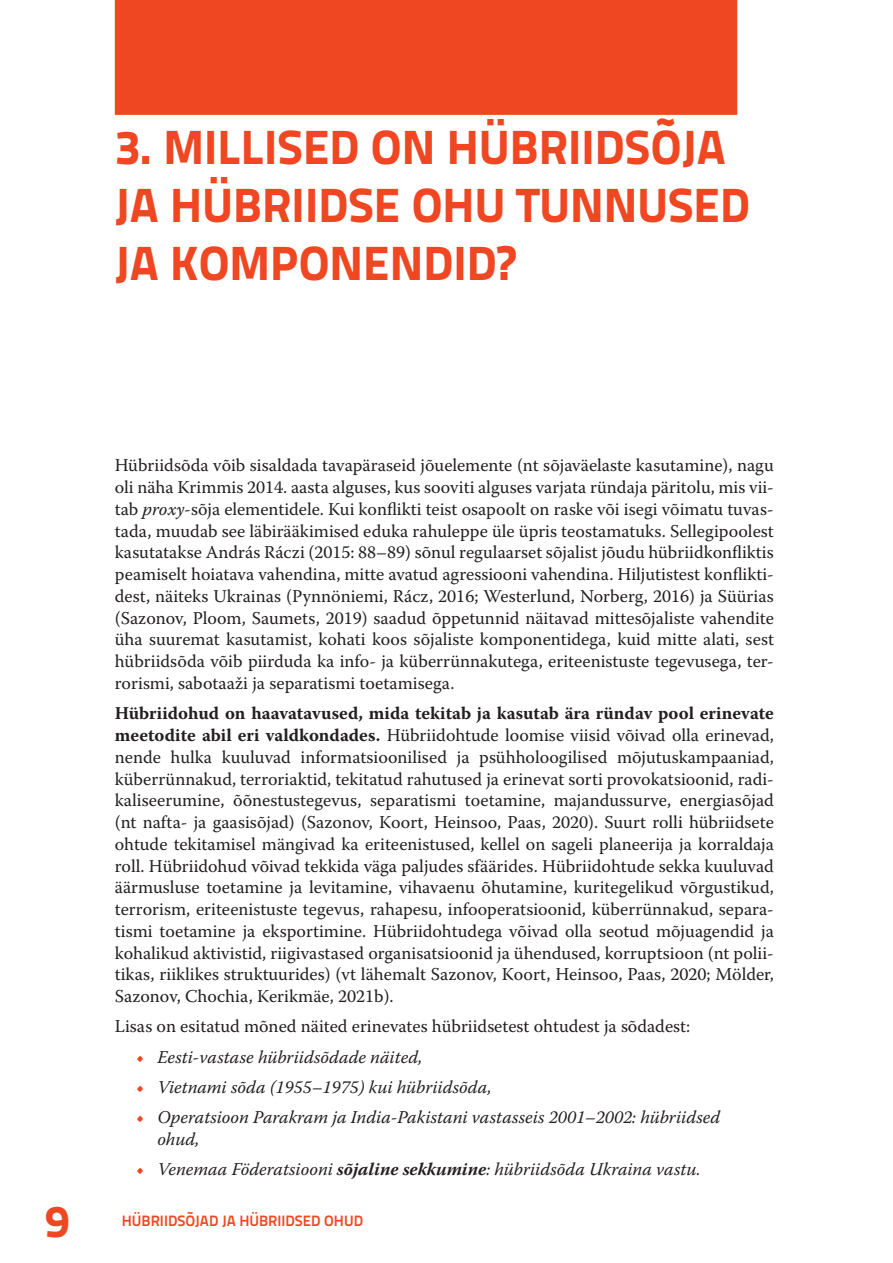
<style>
.page{position:relative;width:893px;height:1263px;background:#fff}
.page>*{position:absolute;margin:0;border:0;box-sizing:border-box;transform-origin:0 0}
.PTK{font:48px/57.6px "Titillium Text 20 L 999 wt";color:#ef4722}
.t1{font:45px "Titillium Text 20 L 999 wt";color:#ef4722}
.txt_0{font:18px/21.8px "Warnock Pro";color:#231f20;text-align:justify}
.t2{font:italic 18px/21.8px "Warnock Pro";color:#231f20}
.t3{font:15px "Titillium Text 20 L 800 wt";color:#ef4722}
.s1{font-style:italic}
.s2{font-weight:700}
.s3{font-weight:700;font-style:normal;color:#ef4722}
</style>
<div class="page">
<div style="left:115px;top:0;width:622px;height:115px;background:#ef4722"></div>
<p class="PTK" style="left:115px;top:116px;width:637px">3. MILLISED ON HÜBRIIDSÕJA<br>JA HÜBRIIDSE OHU TUNNUSED<br>JA KOMPONENDID?</p>
<p class="txt_0" style="left:115px;top:454px;width:661px">Hübriidsõda võib sisaldada tavapäraseid jõuelemente (nt sõjaväelaste kasutamine), nagu oli näha Krimmis 2014. aasta alguses, kus sooviti alguses varjata ründaja päritolu, mis vii&shy;tab <span class="s1">proxy-</span>sõja elementidele. Kui konflikti teist osapoolt on raske või isegi võimatu tuvas&shy;tada, muudab see läbirääkimised eduka rahuleppe üle üpris teostamatuks. Sellegipoolest kasutatakse András Ráczi (2015: 88–89) sõnul regulaarset sõjalist jõudu hübriidkonfliktis peamiselt hoiatava vahendina, mitte avatud agressiooni vahendina. Hiljutistest konflikti&shy;dest, näiteks Ukrainas (Pynnöniemi, Rácz, 2016; Westerlund, Norberg, 2016) ja Süürias (Sazonov, Ploom, Saumets, 2019) saadud õppetunnid näitavad mittesõjaliste vahendite üha suuremat kasutamist, kohati koos sõjaliste komponentidega, kuid mitte alati, sest hübriidsõda võib piirduda ka info- ja küberrünnakutega, eriteenistuste tegevusega, ter&shy;rorismi, sabotaaži ja separatismi toetamisega.</p>
<p class="txt_0" style="left:115px;top:702px;width:661px"><span class="s2">Hübriidohud on haavatavused, mida tekitab ja kasutab ära ründav pool erinevate meetodite abil eri valdkondades.</span> Hübriidohtude loomise viisid võivad olla erinevad, nende hulka kuuluvad informatsioonilised ja psühholoogilised mõjutuskampaaniad, küberrünnakud, terroriaktid, tekitatud rahutused ja erinevat sorti provokatsioonid, radi&shy;kaliseerumine, õõnestustegevus, separatismi toetamine, majandussurve, energiasõjad (nt nafta- ja gaasisõjad) (Sazonov, Koort, Heinsoo, Paas, 2020). Suurt rolli hübriidsete ohtude tekitamisel mängivad ka eriteenistused, kellel on sageli planeerija ja korraldaja roll. Hübriidohud võivad tekkida väga paljudes sfäärides. Hübriidohtude sekka kuuluvad äärmusluse toetamine ja levitamine, vihavaenu õhutamine, kuritegelikud võrgustikud, terrorism, eriteenistuste tegevus, rahapesu, infooperatsioonid, küberrünnakud, separa&shy;tismi toetamine ja eksportimine. Hübriidohtudega võivad olla seotud mõjuagendid ja kohalikud aktivistid, riigivastased organisatsioonid ja ühendused, korruptsioon (nt polii&shy;tikas, riiklikes struktuurides) (vt lähemalt Sazonov, Koort, Heinsoo, Paas, 2020; Mölder, Sazonov, Chochia, Kerikmäe, 2021b).</p>
<p class="txt_0" style="left:115px;top:1015px;width:577px">Lisas on esitatud mõned näited erinevates hübriidsetest ohtudest ja sõdadest:</p>
<p class="t2" style="left:136px;top:1045px;width:288px"><span class="s3">•</span> Eesti-vastase hübriidsõdade näited,</p>
<p class="t2" style="left:136px;top:1076px;width:357px"><span class="s3">•</span> Vietnami sõda (1955–1975) kui hübriidsõda,</p>
<p class="t2" style="left:157px;top:1106px;width:564px;text-indent:-21px"><span class="s3">•</span> Operatsioon Parakram ja India-Pakistani vastasseis 2001–2002: hübriidsed ohud,</p>
<p class="t2" style="left:136px;top:1158px;width:566px"><span class="s3">•</span> Venemaa Föderatsiooni <span class="s2">sõjaline sekkumine</span>: hübriidsõda Ukraina vastu.</p>
<h2 class="t1" style="left:45px;top:1186px;width:25px">9</h2>
<p class="t3" style="left:122px;top:1209px;width:243px">HÜBRIIDSÕJAD JA HÜBRIIDSED OHUD</p>
</div>
